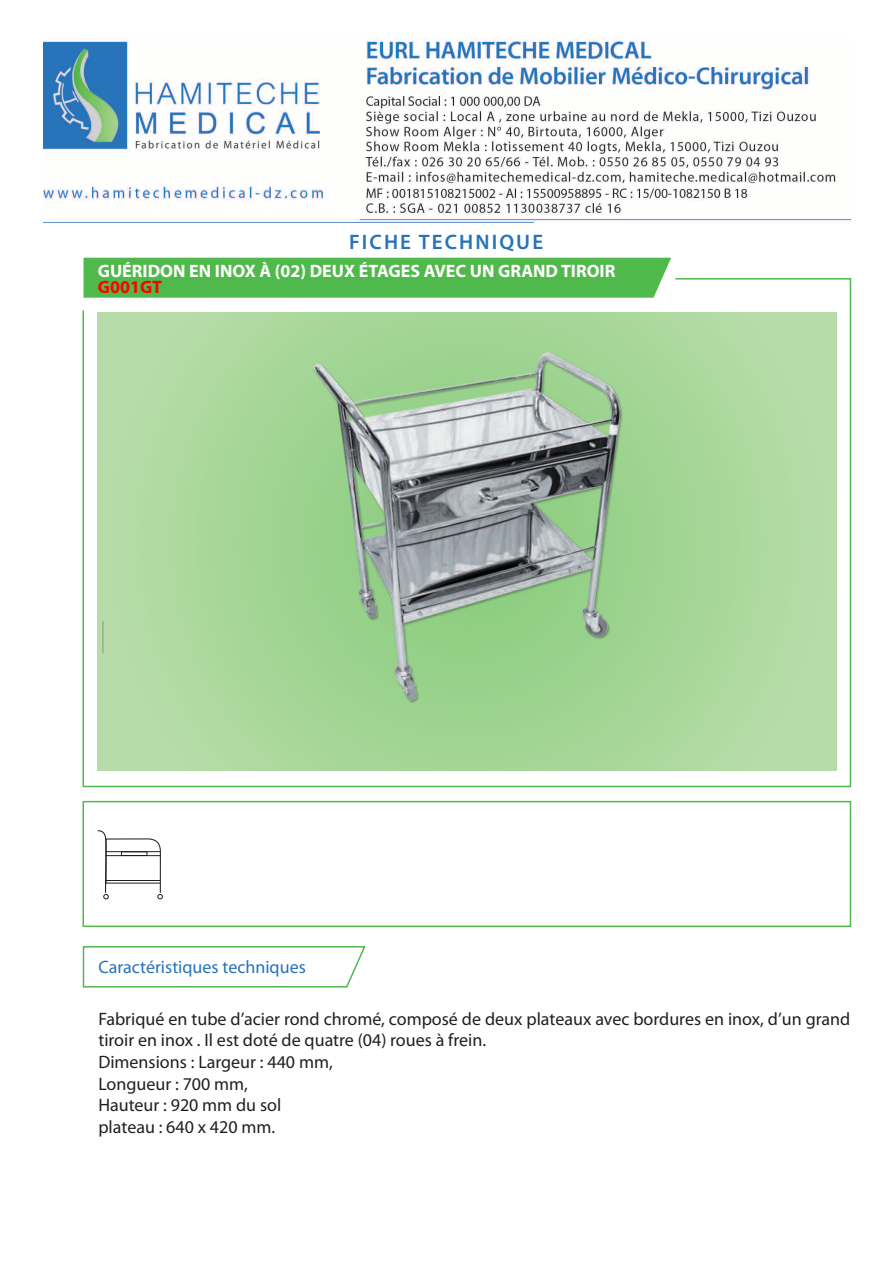
<style>
.page{position:relative;width:893px;height:1263px;background:#fff}
.page>*{position:absolute;margin:0;border:0;box-sizing:border-box;transform-origin:0 0}
.t1{font:600 21px "Myriad Pro";letter-spacing:.1em;color:#2673ba}
.t2{font:18px/21.6px "Myriad Pro";color:#231f20}
.t3{font:700 18px "Myriad Pro";color:#fff}
.t4{font:18px "Myriad Pro";color:#2673ba}
.t5{font:700 18px "Myriad Pro";color:#f00}
</style>
<div class="page">
<img style="left:44px;top:39px;width:806px;height:183px">
<div style="left:83px;top:257px;width:588px;height:20px;background:#50b94b"></div>
<svg style="left:82px;top:946px;width:284px;height:42px"></svg>
<svg style="left:82px;top:277px;width:770px;height:511px"></svg>
<div style="left:83px;top:801px;width:768px;height:126px;border:2px solid #50b94b"></div>
<svg style="left:97px;top:312px;width:739px;height:458px;background:#abd89d"></svg>
<img style="left:309px;top:344px;width:316px;height:373px">
<svg style="left:97px;top:830px;width:66px;height:69px"></svg>
<p class="t1" style="left:349px;top:229px;width:196px">FICHE TECHNIQUE</p>
<p class="t3" style="left:98px;top:259px;width:519px">GUÉRIDON EN INOX À (02) DEUX ÉTAGES AVEC UN GRAND TIROIR</p>
<p class="t5" style="left:98px;top:275px;width:66px">G001GT</p>
<p class="t4" style="left:98px;top:956px;width:209px">Caractéristiques techniques</p>
<p class="t2" style="left:98px;top:1007px;width:753px">Fabriqué en tube d’acier rond chromé, composé de deux plateaux avec bordures en inox, d’un grand tiroir en inox . Il est doté de quatre (04) roues à frein.<br>Dimensions : Largeur : 440 mm,<br>Longueur : 700 mm,<br>Hauteur : 920 mm du sol<br>plateau : 640 x 420 mm.</p>
</div>
